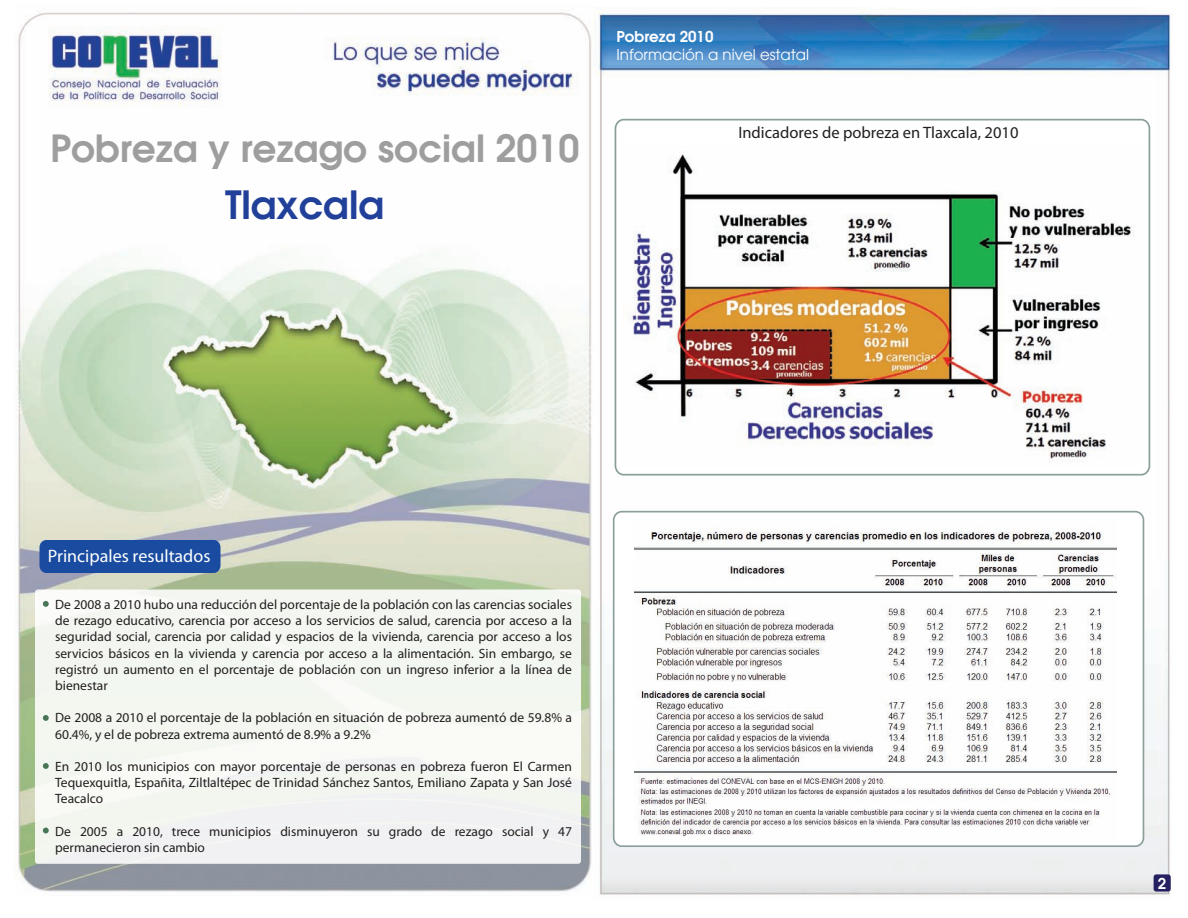
<style>
.page{position:relative;width:1188px;height:918px;background:#fff}
.page>*{position:absolute;margin:0;border:0;box-sizing:border-box;transform-origin:0 0}
.t1{font:600 39px "Avant Garde";color:#214099}
.t2{font:600 37.5px "Avant Garde";color:#9e9e9e}
.t3{font:18px "Myriad Pro";color:#fff}
.t4{font:16.5px "Myriad Pro";color:#231f20}
.t5{font:15px/18px "Avant Garde";color:#fff}
.t6{font:600 15px "Avant Garde";color:#fff}
.t7{font:13.5px/16.2px "Myriad Pro";color:#231f20;text-align:justify}
.s1{font-weight:600}
</style>
<div class="page">
<img style="left:14px;top:12px;width:578px;height:880px">
<div style="left:40px;top:540px;width:180px;height:33px;background:#194ba0;border-radius:7px"></div>
<div style="left:35px;top:590px;width:546px;height:274px;background:#f3f7f1;border-radius:3px"></div>
<svg style="left:43px;top:601px;width:6px;height:6px"></svg>
<svg style="left:43px;top:715px;width:6px;height:6px"></svg>
<svg style="left:43px;top:763px;width:6px;height:6px"></svg>
<svg style="left:43px;top:828px;width:6px;height:5px"></svg>
<img style="left:594px;top:9px;width:576px;height:886px">
<div style="left:614px;top:512px;width:529px;height:334px;background:#fff;border-radius:8px"></div>
<div style="left:613px;top:511px;width:531px;height:336px;border:2px solid #8a9f9c;border-radius:8px"></div>
<div style="left:1154px;top:874px;width:17px;height:18px;background:#252161;border-radius:3px"></div>
<div style="left:615px;top:120px;width:534px;height:355px;background:#fff;border-radius:9px"></div>
<div style="left:615px;top:119px;width:535px;height:357px;border:2px solid #8a9f9c;border-radius:9px"></div>
<img style="left:634px;top:528px;width:482px;height:308px">
<img style="left:632px;top:153px;width:502px;height:309px">
<p class="t2" style="left:50px;top:123px;width:531px">Pobreza y rezago social 2010</p>
<p class="t1" style="left:225px;top:179px;width:161px">Tlaxcala</p>
<p class="t5" style="left:617px;top:28px;width:194px"><span class="s1">Pobreza 2010<br></span>Información a nivel estatal</p>
<p class="t4" style="left:738px;top:123px;width:282px">Indicadores de pobreza en Tlaxcala, 2010</p>
<p class="t3" style="left:48px;top:546px;width:164px">Principales resultados</p>
<p class="t7" style="left:55px;top:597px;width:518px">De 2008 a 2010 hubo una reducción del porcentaje de la población con las carencias sociales de rezago educativo, carencia por acceso a los servicios de salud, carencia por acceso a la seguridad social, carencia por calidad y espacios de la vivienda, carencia por acceso a los servicios básicos en la vivienda y carencia por acceso a la alimentación. Sin embargo, se registró un aumento en el porcentaje de población con un ingreso inferior a la línea de bienestar</p>
<p class="t7" style="left:55px;top:710px;width:518px">De 2008 a 2010 el porcentaje de la población en situación de pobreza aumentó de 59.8% a<br>60.4%, y el de pobreza extrema aumentó de 8.9% a 9.2%</p>
<p class="t7" style="left:55px;top:759px;width:518px">En 2010 los municipios con mayor porcentaje de personas en pobreza fueron El Carmen Tequexquitla, Españita, Ziltlaltépec de Trinidad Sánchez Santos, Emiliano Zapata y San José Teacalco</p>
<p class="t7" style="left:55px;top:823px;width:518px">De 2005 a 2010, trece municipios disminuyeron su grado de rezago social y 47 permanecieron sin cambio</p>
<p class="t6" style="left:1158px;top:873px;width:10px">2</p>
</div>
